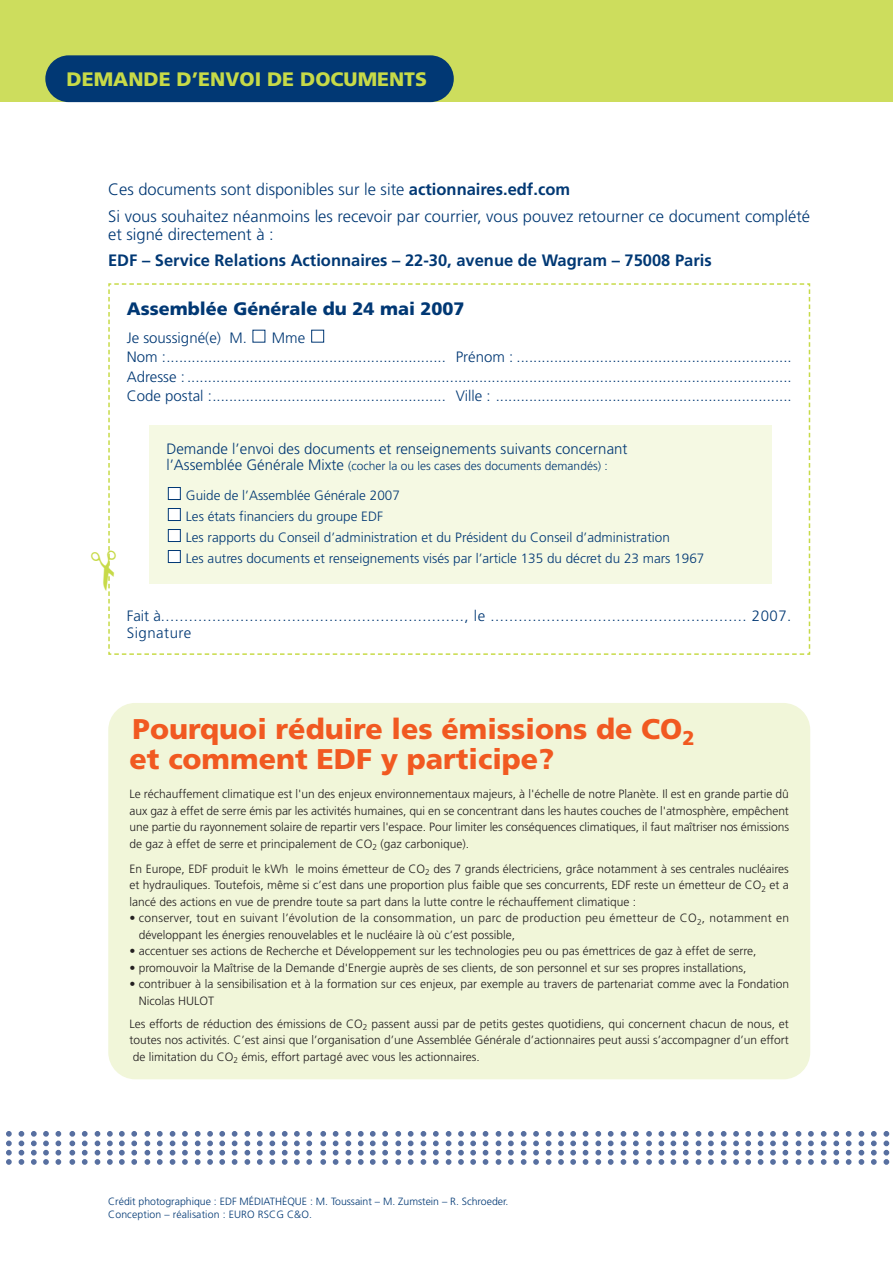
<style>
.page{position:relative;width:893px;height:1263px;background:#fff}
.page>*{position:absolute;margin:0;border:0;box-sizing:border-box;transform-origin:0 0}
.t1{font:900 28.5px/30px "Frutiger";color:#f15921}
.t2{font:900 19.5px "Frutiger";color:#c7da48}
.t3{font:900 18px "Frutiger";color:#013874}
.t4{font:300 16.5px/26.5px "Frutiger";color:#013874}
.t5{font:700 16.5px "Frutiger";color:#013874}
.t6{font:300 15px/19.5px "Frutiger";color:#013874}
.t7{font:300 15px/16.5px "Frutiger";letter-spacing:.035em;color:#013874}
.t8{font:300 13.5px/21px "Frutiger";color:#013874}
.t9{font:300 12px/16.5px "Frutiger";color:#231f20;text-align:justify}
.t10{font:300 12px/16.5px "Frutiger";letter-spacing:.025em;color:#231f20}
.t11{font:300 12px "Frutiger";color:#013874}
.t12{font:300 10.5px/13.5px "Frutiger";color:#013874}
.s1{font-weight:700}
.s2{font-size:15px}
</style>
<div class="page">
<div style="left:0;top:0;width:892px;height:102px;background:#cddd5d"></div>
<svg style="left:883px;top:1131px;width:6px;height:34px"></svg>
<svg style="left:833px;top:1131px;width:6px;height:34px"></svg>
<svg style="left:845px;top:1131px;width:6px;height:34px"></svg>
<svg style="left:858px;top:1131px;width:6px;height:34px"></svg>
<svg style="left:871px;top:1131px;width:5px;height:34px"></svg>
<svg style="left:345px;top:1131px;width:6px;height:34px"></svg>
<svg style="left:358px;top:1131px;width:5px;height:34px"></svg>
<svg style="left:320px;top:1131px;width:6px;height:34px"></svg>
<svg style="left:333px;top:1131px;width:5px;height:34px"></svg>
<svg style="left:294px;top:1131px;width:6px;height:34px"></svg>
<svg style="left:306px;top:1131px;width:6px;height:34px"></svg>
<svg style="left:269px;top:1131px;width:6px;height:34px"></svg>
<svg style="left:282px;top:1131px;width:5px;height:34px"></svg>
<svg style="left:219px;top:1131px;width:6px;height:34px"></svg>
<svg style="left:232px;top:1131px;width:5px;height:34px"></svg>
<svg style="left:244px;top:1131px;width:6px;height:34px"></svg>
<svg style="left:257px;top:1131px;width:5px;height:34px"></svg>
<svg style="left:370px;top:1131px;width:5px;height:34px"></svg>
<svg style="left:382px;top:1131px;width:6px;height:34px"></svg>
<svg style="left:395px;top:1131px;width:6px;height:34px"></svg>
<svg style="left:408px;top:1131px;width:5px;height:34px"></svg>
<svg style="left:420px;top:1131px;width:6px;height:34px"></svg>
<svg style="left:433px;top:1131px;width:5px;height:34px"></svg>
<svg style="left:446px;top:1131px;width:5px;height:34px"></svg>
<svg style="left:458px;top:1131px;width:6px;height:34px"></svg>
<svg style="left:470px;top:1131px;width:6px;height:34px"></svg>
<svg style="left:95px;top:1131px;width:5px;height:34px"></svg>
<svg style="left:107px;top:1131px;width:6px;height:34px"></svg>
<svg style="left:69px;top:1131px;width:6px;height:34px"></svg>
<svg style="left:82px;top:1131px;width:6px;height:34px"></svg>
<svg style="left:43px;top:1131px;width:6px;height:34px"></svg>
<svg style="left:56px;top:1131px;width:5px;height:34px"></svg>
<svg style="left:19px;top:1131px;width:5px;height:34px"></svg>
<svg style="left:31px;top:1131px;width:6px;height:34px"></svg>
<svg style="left:6px;top:1131px;width:6px;height:34px"></svg>
<svg style="left:119px;top:1131px;width:6px;height:34px"></svg>
<svg style="left:131px;top:1131px;width:6px;height:34px"></svg>
<svg style="left:144px;top:1131px;width:6px;height:34px"></svg>
<svg style="left:157px;top:1131px;width:6px;height:34px"></svg>
<svg style="left:170px;top:1131px;width:5px;height:34px"></svg>
<svg style="left:182px;top:1131px;width:6px;height:34px"></svg>
<svg style="left:195px;top:1131px;width:5px;height:34px"></svg>
<svg style="left:207px;top:1131px;width:6px;height:34px"></svg>
<svg style="left:482px;top:1131px;width:6px;height:34px"></svg>
<svg style="left:620px;top:1131px;width:6px;height:34px"></svg>
<svg style="left:633px;top:1131px;width:5px;height:34px"></svg>
<svg style="left:595px;top:1131px;width:6px;height:34px"></svg>
<svg style="left:608px;top:1131px;width:5px;height:34px"></svg>
<svg style="left:570px;top:1131px;width:6px;height:34px"></svg>
<svg style="left:582px;top:1131px;width:6px;height:34px"></svg>
<svg style="left:545px;top:1131px;width:6px;height:34px"></svg>
<svg style="left:558px;top:1131px;width:6px;height:34px"></svg>
<svg style="left:495px;top:1131px;width:6px;height:34px"></svg>
<svg style="left:508px;top:1131px;width:5px;height:34px"></svg>
<svg style="left:521px;top:1131px;width:5px;height:34px"></svg>
<svg style="left:533px;top:1131px;width:6px;height:34px"></svg>
<svg style="left:646px;top:1131px;width:6px;height:34px"></svg>
<svg style="left:658px;top:1131px;width:6px;height:34px"></svg>
<svg style="left:670px;top:1131px;width:6px;height:34px"></svg>
<svg style="left:683px;top:1131px;width:5px;height:34px"></svg>
<svg style="left:695px;top:1131px;width:6px;height:34px"></svg>
<svg style="left:708px;top:1131px;width:5px;height:34px"></svg>
<svg style="left:720px;top:1131px;width:6px;height:34px"></svg>
<svg style="left:733px;top:1131px;width:6px;height:34px"></svg>
<svg style="left:745px;top:1131px;width:6px;height:34px"></svg>
<svg style="left:757px;top:1131px;width:6px;height:34px"></svg>
<svg style="left:770px;top:1131px;width:5px;height:34px"></svg>
<svg style="left:782px;top:1131px;width:6px;height:34px"></svg>
<svg style="left:795px;top:1131px;width:6px;height:34px"></svg>
<svg style="left:808px;top:1131px;width:5px;height:34px"></svg>
<svg style="left:820px;top:1131px;width:6px;height:34px"></svg>
<div style="left:45px;top:55px;width:409px;height:47px;background:#013874;border-radius:23px"></div>
<div style="left:108px;top:703px;width:702px;height:376px;background:#f1f6d9;border-radius:27px"></div>
<svg style="left:108px;top:283px;width:703px;height:372px"></svg>
<h2 class="t2" style="left:67px;top:72px;width:362px">DEMANDE D’ENVOI DE DOCUMENTS</h2>
<h3 class="t4" style="left:108px;top:178px;width:703px">Ces documents sont disponibles sur le site <span class="s1">actionnaires.edf.com<br></span>Si vous souhaitez néanmoins les recevoir par courrier, vous pouvez retourner ce document complété</h3>
<h3 class="t4" style="left:108px;top:222px;width:167px">et signé directement à :</h3>
<h3 class="t5" style="left:108px;top:254px;width:605px">EDF – Service Relations Actionnaires – 22-30, avenue de Wagram – 75008 Paris</h3>
<h3 class="t3" style="left:127px;top:301px;width:339px">Assemblée Générale du 24 mai 2007</h3>
<p class="t6" style="left:127px;top:329px;width:122px">Je soussigné(e) M.</p>
<p class="t6" style="left:127px;top:329px;width:666px;text-indent:145px">Mme<br>Nom :................................................................... Prénom : ..................................................................<br>Adresse :.................................................................................................................................................<br>Code postal :........................................................ Ville : .......................................................................</p>
<p class="t6" style="left:166px;top:440px;width:462px">Demande l’envoi des documents et renseignements suivants concernant</p>
<p class="t11" style="left:166px;top:461px;width:442px"><span class="s2">l’Assemblée Générale Mixte</span> (cocher la ou les cases des documents demandés) :</p>
<p class="t8" style="left:186px;top:486px;width:520px">Guide de l’Assemblée Générale 2007<br>Les états financiers du groupe EDF<br>Les rapports du Conseil d’administration et du Président du Conseil d’administration<br>Les autres documents et renseignements visés par l’article 135 du décret du 23 mars 1967</p>
<p class="t7" style="left:127px;top:609px;width:666px">Fait à................................................................., le ....................................................... 2007.<br>Signature</p>
<h1 class="t1" style="left:129px;top:717px;width:566px">Pourquoi réduire les émissions de CO<sub>2 </sub>et comment EDF y participe?</h1>
<p class="t9" style="left:129px;top:787px;width:661px">Le réchauffement climatique est l'un des enjeux environnementaux majeurs, à l'échelle de notre Planète. Il est en grande partie dû aux gaz à effet de serre émis par les activités humaines, qui en se concentrant dans les hautes couches de l'atmosphère, empêchent une partie du rayonnement solaire de repartir vers l'espace. Pour limiter les conséquences climatiques, il faut maîtriser nos émissions de gaz à effet de serre et principalement de CO<sub>2</sub> (gaz carbonique).</p>
<p class="t9" style="left:129px;top:861px;width:661px">En Europe, EDF produit le kWh le moins émetteur de CO<sub>2</sub> des 7 grands électriciens, grâce notamment à ses centrales nucléaires et hydrauliques. Toutefois, même si c’est dans une proportion plus faible que ses concurrents, EDF reste un émetteur de CO<sub>2</sub> et a lancé des actions en vue de prendre toute sa part dans la lutte contre le réchauffement climatique :</p>
<p class="t10" style="left:139px;top:911px;width:652px;text-indent:-9px">• conserver, tout en suivant l’évolution de la consommation, un parc de production peu émetteur de CO<sub>2</sub>, notamment en développant les énergies renouvelables et le nucléaire là où c’est possible,</p>
<p class="t9" style="left:129px;top:944px;width:628px">• accentuer ses actions de Recherche et Développement sur les technologies peu ou pas émettrices de gaz à effet de serre,</p>
<p class="t9" style="left:129px;top:960px;width:618px">• promouvoir la Maîtrise de la Demande d'Energie auprès de ses clients, de son personnel et sur ses propres installations,</p>
<p class="t9" style="left:139px;top:977px;width:652px;text-indent:-9px">• contribuer à la sensibilisation et à la formation sur ces enjeux, par exemple au travers de partenariat comme avec la Fondation<br>Nicolas HULOT</p>
<p class="t9" style="left:129px;top:1016px;width:661px">Les efforts de réduction des émissions de CO<sub>2</sub> passent aussi par de petits gestes quotidiens, qui concernent chacun de nous, et toutes nos activités. C’est ainsi que l’organisation d’une Assemblée Générale d’actionnaires peut aussi s’accompagner d’un effort de limitation du CO<sub>2</sub> émis, effort partagé avec vous les actionnaires.</p>
<p class="t12" style="left:108px;top:1195px;width:402px">Crédit photographique : EDF MÉDIATHÈQUE : M. Toussaint – M. Zumstein – R. Schroeder.<br>Conception – réalisation : EURO RSCG C&amp;O.</p>
</div>
